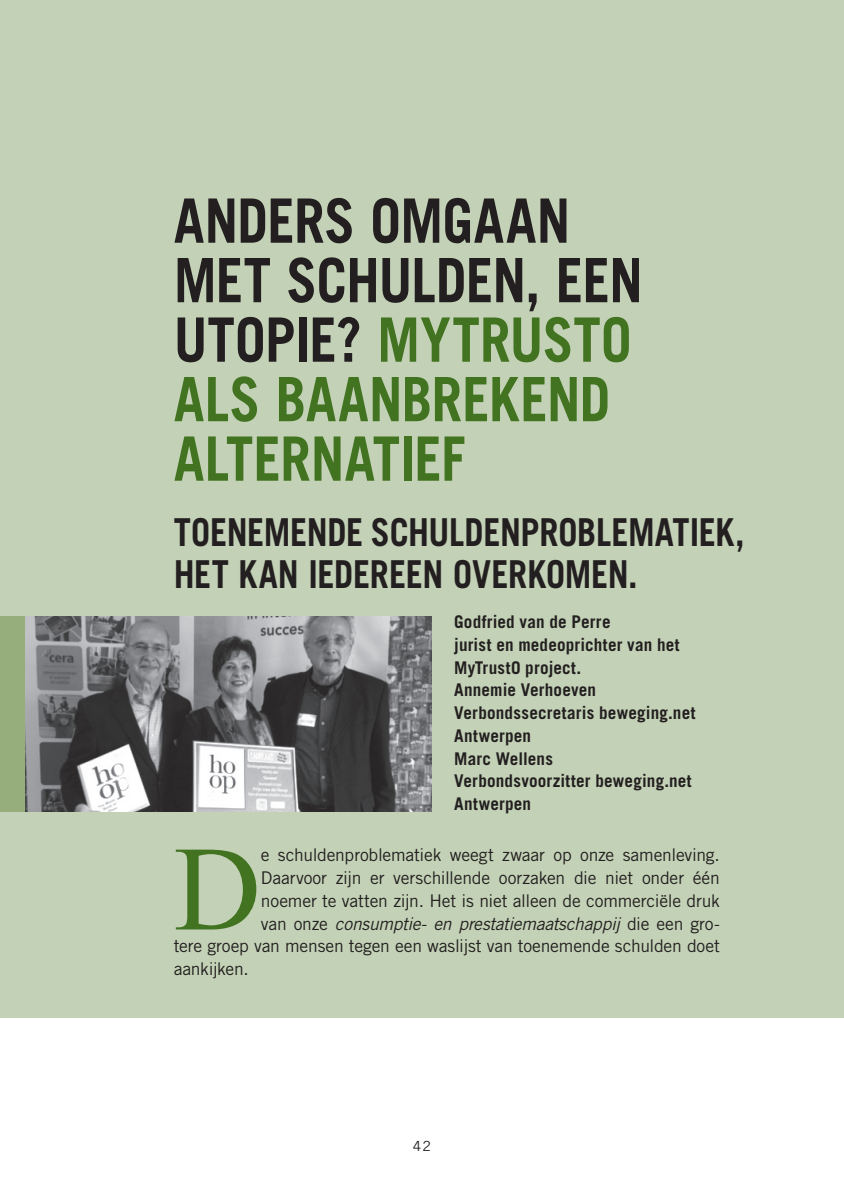
<style>
.page{position:relative;width:844px;height:1191px;background:#fff}
.page>*{position:absolute;margin:0;border:0;box-sizing:border-box;transform-origin:0 0}
.t1{font:120.58px "Times New Roman";color:#427321}
.t2{font:700 61.25px/59.5px "Trade Gothic LT Std";letter-spacing:-.01em;color:#231f20;scale:.9 1}
.t3{font:700 38.5px "Trade Gothic LT Std";color:#231f20;scale:.89 1}
.t4{font:17.5px "Trade Gothic LT Std";letter-spacing:-.01em;color:#231f20}
.t5{font:700 17.5px/22.8px "Trade Gothic LT Std";letter-spacing:.01em;color:#231f20}
.t6{font:italic 17.5px "Trade Gothic LT Std";letter-spacing:-.015em;color:#231f20}
.t7{font:14px "Trade Gothic LT Std";color:#231f20}
.s1{color:#427321}
.s2{font-style:normal}
</style>
<div class="page">
<div style="left:0;top:0;width:843px;height:1017px;background:#c3d2b6"></div>
<img style="left:25px;top:616px;width:407px;height:195px">
<div style="left:0;top:616px;width:25px;height:195px;background:#95ae7c"></div>
<h2 class="t2" style="left:174px;top:190px;width:522px">ANDERS OMGAAN<br>MET SCHULDEN, EEN<br>UTOPIE? <span class="s1">MYTRUSTO<br>ALS BAANBREKEND<br>ALTERNATIEF</span></h2>
<h3 class="t3" style="left:174px;top:508px;width:42px">Toenemende</h3>
<h3 class="t3" style="left:371px;top:508px;width:22px">schuldenproblematiek</h3>
<h3 class="t3" style="left:735px;top:508px;width:12px">,</h3>
<h3 class="t3" style="left:174px;top:550px;width:95px">het kan</h3>
<h3 class="t3" style="left:308px;top:550px;width:20px">iedereen</h3>
<h3 class="t3" style="left:453px;top:550px;width:66px">overkomen</h3>
<h3 class="t3" style="left:628px;top:550px;width:12px">.</h3>
<p class="t5" style="left:454px;top:610px;width:243px">Godfried van de Perre<br>jurist en medeoprichter van het<br>MyTrustO project.<br>Annemie Verhoeven<br>Verbondssecretaris beweging.net<br>Antwerpen<br>Marc Wellens<br>Verbondsvoorzitter beweging.net<br>Antwerpen</p>
<h1 class="t1" style="left:174px;top:808px;width:89px">D</h1>
<p class="t4" style="left:261px;top:844px;width:460px">e schuldenproblematiek weegt zwaar op onze samenleving.</p>
<p class="t4" style="left:261px;top:867px;width:460px">Daarvoor zijn er verschillende oorzaken die niet onder één</p>
<p class="t4" style="left:261px;top:890px;width:460px">noemer te vatten zijn. Het is niet alleen de commerciële druk</p>
<p class="t6" style="left:261px;top:912px;width:460px"><span class="s2">van onze</span> consumptie- en prestatiemaatschappij <span class="s2">die een gro-</span></p>
<p class="t4" style="left:174px;top:935px;width:547px">tere groep van mensen tegen een waslijst van toenemende schulden doet</p>
<p class="t4" style="left:174px;top:958px;width:77px">aankijken.</p>
<p class="t7" style="left:413px;top:1138px;width:20px">42</p>
</div>
